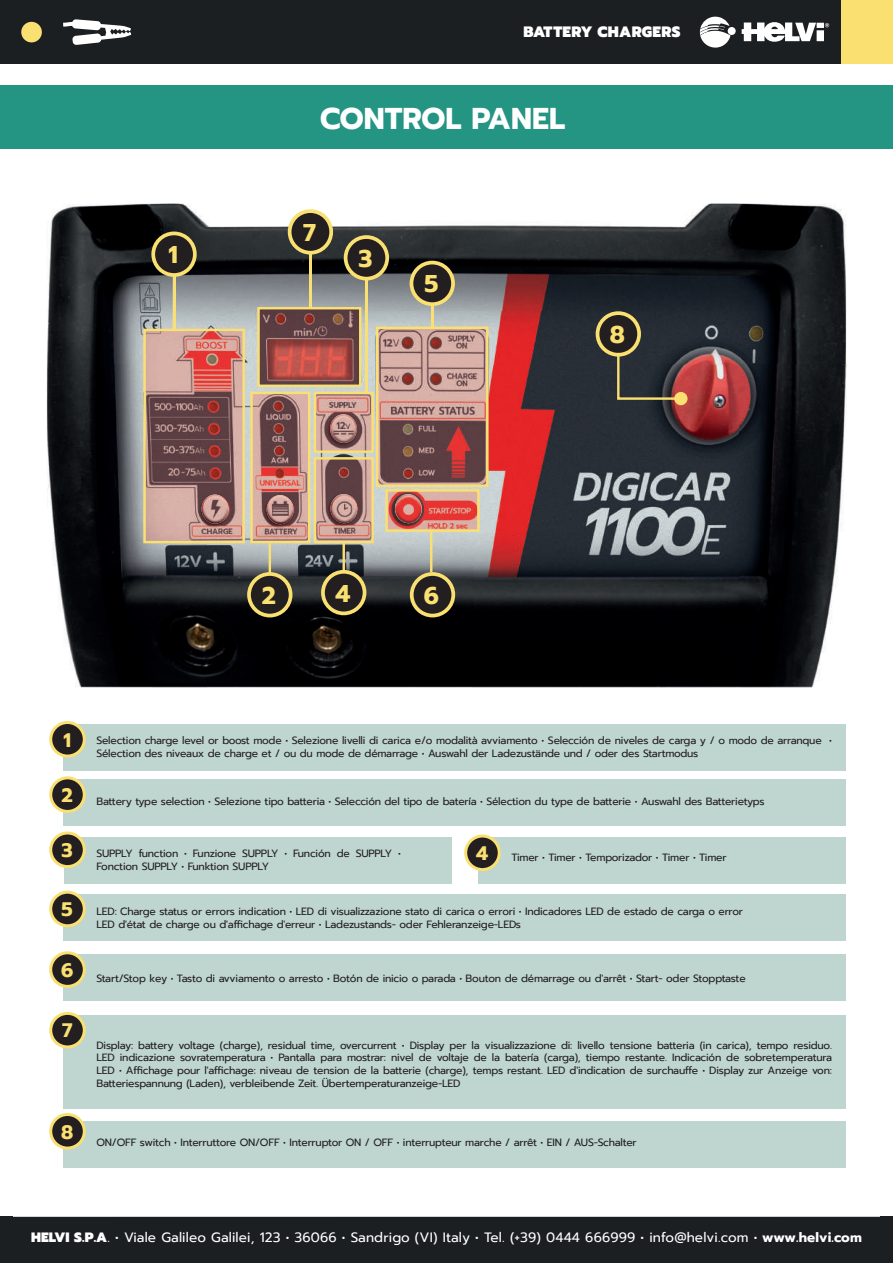
<style>
.page{position:relative;width:893px;height:1263px;background:#fff}
.page>*{position:absolute;margin:0;border:0;box-sizing:border-box;transform-origin:0 0}
.t1{font:700 30px "Prompt";color:#fff}
.t2{font:700 24.15px "Prompt";color:#fae071}
.t3{font:700 19.5px "Prompt";color:#fae071}
.t4{font:900 15px "Prompt";letter-spacing:.02em;color:#fff}
.t5{font:13.5px "Prompt";letter-spacing:.01em;color:#fff}
.t6{font:10.5px/12.6px "Prompt";letter-spacing:-.02em;color:#231f20}
.s1{font-weight:900}
.s2{font-weight:700}
</style>
<div class="page">
<div style="left:0;top:1217px;width:893px;height:46px;background:#1b1f22"></div>
<div style="left:0;top:0;width:842px;height:64px;background:#1b1f22"></div>
<div style="left:21px;top:22px;width:21px;height:20px;background:#fae071;border-radius:50%"></div>
<svg style="left:700px;top:16px;width:36px;height:32px"></svg>
<svg style="left:742px;top:22px;width:87px;height:20px"></svg>
<svg style="left:63px;top:19px;width:68px;height:26px"></svg>
<div style="left:0;top:85px;width:893px;height:64px;background:#259583"></div>
<div style="left:842px;top:0;width:51px;height:64px;background:#fae071"></div>
<img style="left:47px;top:204px;width:213px;height:161px">
<img style="left:260px;top:204px;width:586px;height:107px">
<img style="left:313px;top:311px;width:107px;height:377px">
<img style="left:420px;top:311px;width:426px;height:54px">
<img style="left:47px;top:365px;width:106px;height:323px">
<img style="left:207px;top:365px;width:106px;height:323px">
<img style="left:473px;top:365px;width:373px;height:323px">
<img style="left:420px;top:487px;width:53px;height:201px">
<img style="left:153px;top:543px;width:54px;height:145px">
<div style="left:346px;top:237px;width:41px;height:42px;background:#231f20;border-radius:50%"></div>
<div style="left:344px;top:235px;width:45px;height:45px;border:4px solid #fae071;border-radius:50%"></div>
<div style="left:290px;top:211px;width:41px;height:42px;background:#231f20;border-radius:50%"></div>
<div style="left:288px;top:209px;width:45px;height:46px;border:4px solid #fae071;border-radius:50%"></div>
<div style="left:153px;top:233px;width:42px;height:42px;background:#231f20;border-radius:50%"></div>
<div style="left:151px;top:232px;width:46px;height:45px;border:4px solid #fae071;border-radius:50%"></div>
<div style="left:411px;top:263px;width:42px;height:41px;background:#231f20;border-radius:50%"></div>
<div style="left:410px;top:261px;width:45px;height:45px;border:4px solid #fae071;border-radius:50%"></div>
<hr style="left:365px;top:280px;width:3px;height:112px;background:#fae071">
<hr style="left:309px;top:255px;width:3px;height:54px;background:#fae071">
<hr style="left:173px;top:277px;width:2px;height:54px;background:#fae071">
<hr style="left:431px;top:306px;width:2px;height:23px;background:#fae071">
<svg style="left:594px;top:309px;width:89px;height:92px;background:#3d3b38"></svg>
<div style="left:674px;top:392px;width:13px;height:13px;background:#fae071;border-radius:50%"></div>
<img style="left:146px;top:332px;width:96px;height:208px">
<img style="left:202px;top:495px;width:26px;height:29px">
<div style="left:143px;top:329px;width:102px;height:214px;border:2px solid #fae071"></div>
<img style="left:253px;top:395px;width:54px;height:145px">
<img style="left:267px;top:495px;width:27px;height:29px">
<div style="left:250px;top:392px;width:60px;height:151px;border:2px solid #fae071"></div>
<img style="left:317px;top:460px;width:54px;height:80px">
<img style="left:330px;top:494px;width:27px;height:29px">
<div style="left:314px;top:457px;width:60px;height:86px;border:2px solid #fae071"></div>
<img style="left:317px;top:395px;width:54px;height:55px">
<img style="left:330px;top:414px;width:27px;height:29px">
<div style="left:314px;top:392px;width:60px;height:61px;border:2px solid #fae071"></div>
<img style="left:388px;top:492px;width:89px;height:37px">
<img style="left:395px;top:494px;width:27px;height:29px">
<div style="left:385px;top:489px;width:95px;height:43px;border:2px solid #fae071"></div>
<img style="left:260px;top:310px;width:98px;height:74px">
<div style="left:257px;top:307px;width:104px;height:80px;border:2px solid #fae071"></div>
<img style="left:379px;top:330px;width:107px;height:154px">
<div style="left:376px;top:327px;width:113px;height:160px;border:2px solid #fae071"></div>
<div style="left:64px;top:724px;width:782px;height:47px;background:#bed5d0"></div>
<div style="left:64px;top:779px;width:782px;height:47px;background:#bed5d0"></div>
<div style="left:64px;top:837px;width:387px;height:47px;background:#bed5d0"></div>
<div style="left:479px;top:837px;width:367px;height:47px;background:#bed5d0"></div>
<div style="left:64px;top:894px;width:782px;height:46px;background:#bed5d0"></div>
<div style="left:64px;top:954px;width:782px;height:47px;background:#bed5d0"></div>
<div style="left:64px;top:1015px;width:782px;height:93px;background:#bed5d0"></div>
<div style="left:64px;top:1121px;width:782px;height:47px;background:#bed5d0"></div>
<div style="left:51px;top:722px;width:33px;height:34px;background:#231f20;border-radius:50%"></div>
<div style="left:49px;top:721px;width:37px;height:36px;border:3px solid #fae071;border-radius:50%"></div>
<div style="left:51px;top:778px;width:33px;height:33px;background:#231f20;border-radius:50%"></div>
<div style="left:49px;top:776px;width:37px;height:37px;border:3px solid #fae071;border-radius:50%"></div>
<div style="left:51px;top:833px;width:33px;height:33px;background:#231f20;border-radius:50%"></div>
<div style="left:49px;top:831px;width:37px;height:37px;border:3px solid #fae071;border-radius:50%"></div>
<div style="left:466px;top:836px;width:33px;height:33px;background:#231f20;border-radius:50%"></div>
<div style="left:464px;top:834px;width:37px;height:37px;border:3px solid #fae071;border-radius:50%"></div>
<div style="left:51px;top:892px;width:33px;height:34px;background:#231f20;border-radius:50%"></div>
<div style="left:49px;top:891px;width:37px;height:36px;border:3px solid #fae071;border-radius:50%"></div>
<div style="left:51px;top:953px;width:33px;height:33px;background:#231f20;border-radius:50%"></div>
<div style="left:49px;top:951px;width:37px;height:37px;border:3px solid #fae071;border-radius:50%"></div>
<div style="left:51px;top:1013px;width:33px;height:34px;background:#231f20;border-radius:50%"></div>
<div style="left:49px;top:1012px;width:37px;height:36px;border:3px solid #fae071;border-radius:50%"></div>
<div style="left:51px;top:1114px;width:33px;height:34px;background:#231f20;border-radius:50%"></div>
<div style="left:49px;top:1113px;width:37px;height:36px;border:3px solid #fae071;border-radius:50%"></div>
<div style="left:249px;top:574px;width:42px;height:42px;background:#231f20;border-radius:50%"></div>
<div style="left:247px;top:572px;width:45px;height:45px;border:4px solid #fae071;border-radius:50%"></div>
<div style="left:323px;top:572px;width:42px;height:41px;background:#231f20;border-radius:50%"></div>
<div style="left:321px;top:570px;width:45px;height:45px;border:4px solid #fae071;border-radius:50%"></div>
<div style="left:412px;top:574px;width:41px;height:42px;background:#231f20;border-radius:50%"></div>
<div style="left:410px;top:572px;width:45px;height:45px;border:4px solid #fae071;border-radius:50%"></div>
<hr style="left:269px;top:543px;width:2px;height:31px;background:#fae071">
<hr style="left:343px;top:541px;width:2px;height:31px;background:#fae071">
<hr style="left:430px;top:530px;width:2px;height:42px;background:#fae071">
<h3 class="t4" style="left:523px;top:20px;width:158px">BATTERY CHARGERS</h3>
<h1 class="t1" style="left:320px;top:96px;width:246px">CONTROL PANEL</h1>
<h2 class="t2" style="left:168px;top:237px;width:11px">1</h2>
<h2 class="t2" style="left:303px;top:214px;width:14px">7</h2>
<h2 class="t2" style="left:358px;top:240px;width:15px">3</h2>
<h2 class="t2" style="left:424px;top:266px;width:15px">5</h2>
<h2 class="t2" style="left:610px;top:316px;width:17px">8</h2>
<h2 class="t2" style="left:262px;top:577px;width:16px">2</h2>
<h2 class="t2" style="left:335px;top:575px;width:16px">4</h2>
<h2 class="t2" style="left:424px;top:577px;width:17px">6</h2>
<h3 class="t3" style="left:63px;top:725px;width:9px">1</h3>
<h3 class="t3" style="left:62px;top:780px;width:13px">2</h3>
<p class="t6" style="left:96px;top:734px;width:737px">Selection charge level or boost mode • Selezione livelli di carica e/o modalità avviamento • Selección de niveles de carga y / o modo de arranque •<br>Sélection des niveaux de charge et / ou du mode de démarrage • Auswahl der Ladezustände und / oder des Startmodus</p>
<p class="t6" style="left:96px;top:795px;width:670px">Battery type selection • Selezione tipo batteria • Selección del tipo de batería • Sélection du type de batterie • Auswahl des Batterietyps</p>
<h3 class="t3" style="left:62px;top:836px;width:13px">3</h3>
<h3 class="t3" style="left:476px;top:839px;width:13px">4</h3>
<p class="t6" style="left:96px;top:847px;width:306px">SUPPLY function • Funzione SUPPLY • Función de SUPPLY •<br>Fonction SUPPLY • Funktion SUPPLY</p>
<p class="t6" style="left:511px;top:850px;width:217px">Timer • Timer • Temporizador • Timer • Timer</p>
<p class="t6" style="left:96px;top:905px;width:648px">LED: Charge status or errors indication • LED di visualizzazione stato di carica o errori • Indicadores LED de estado de carga o error<br>LED d'état de charge ou d'affichage d'erreur • Ladezustands- oder Fehleranzeige-LEDs</p>
<h3 class="t3" style="left:62px;top:895px;width:13px">5</h3>
<h3 class="t3" style="left:61px;top:955px;width:14px">6</h3>
<h3 class="t3" style="left:62px;top:1016px;width:12px">7</h3>
<h3 class="t3" style="left:61px;top:1117px;width:14px">8</h3>
<p class="t6" style="left:96px;top:972px;width:651px">Start/Stop key • Tasto di avviamento o arresto • Botón de inicio o parada • Bouton de démarrage ou d'arrêt • Start- oder Stopptaste</p>
<p class="t6" style="left:96px;top:1039px;width:737px;text-align:justify">Display: battery voltage (charge), residual time, overcurrent • Display per la visualizzazione di: livello tensione batteria (in carica), tempo residuo.<br>LED indicazione sovratemperatura • Pantalla para mostrar: nivel de voltaje de la batería (carga), tiempo restante. Indicación de sobretemperatura LED • Affichage pour l'affichage: niveau de tension de la batterie (charge), temps restant. LED d'indication de surchauffe • Display zur Anzeige von:<br>Batteriespannung (Laden), verbleibende Zeit. Übertemperaturanzeige-LED</p>
<p class="t6" style="left:96px;top:1136px;width:542px">ON/OFF switch • Interruttore ON/OFF • Interruptor ON / OFF • interrupteur marche / arrêt • EIN / AUS-Schalter</p>
<p class="t5" style="left:31px;top:1227px;width:832px"><span class="s1">HELVI S.P.A</span>. • Viale Galileo Galilei, 123 • 36066 • Sandrigo (VI) Italy • Tel. (+39) 0444 666999 • info@helvi.com • <span class="s2">www.helvi.com</span></p>
</div>
